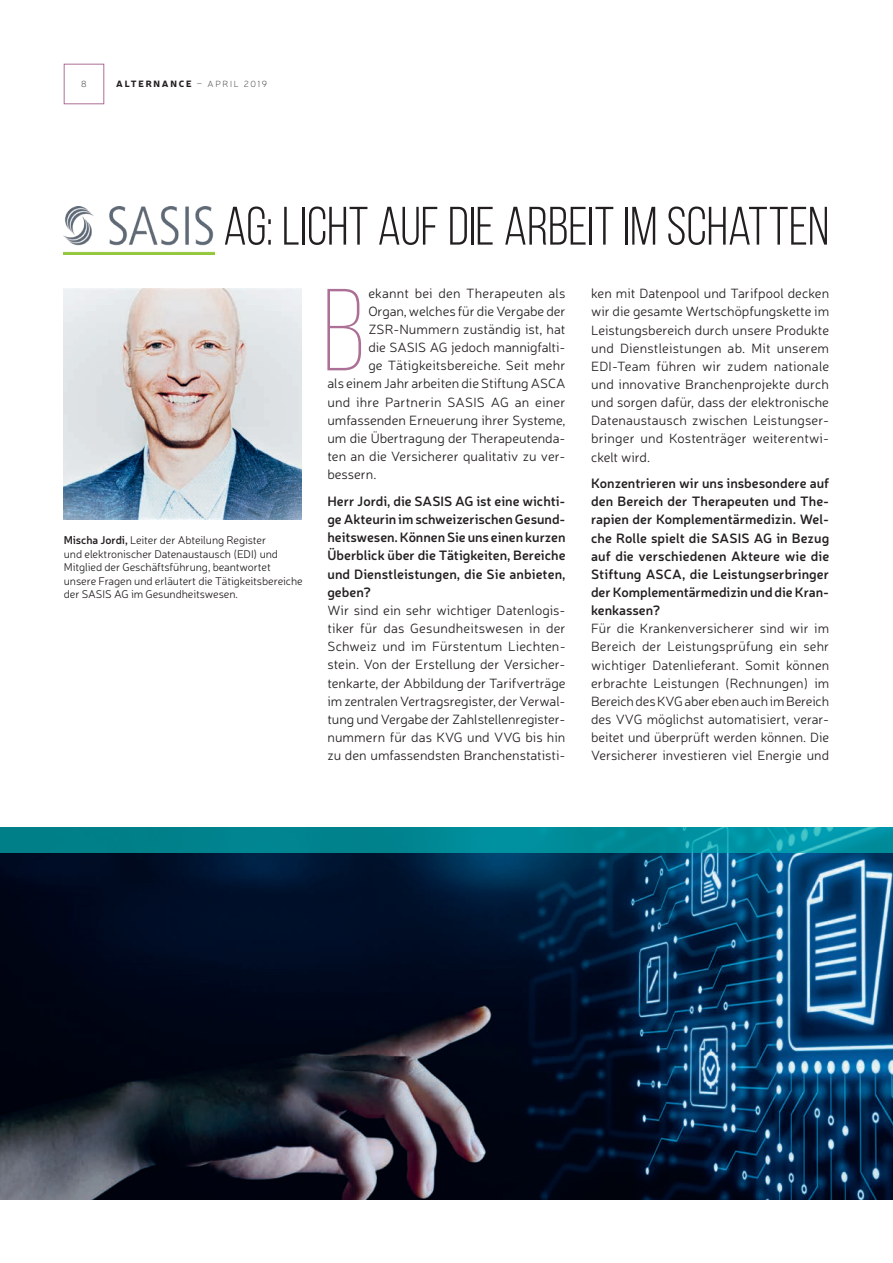
<style>
.page{position:relative;width:893px;height:1263px;background:#fff}
.page>*{position:absolute;margin:0;border:0;box-sizing:border-box;transform-origin:0 0}
.t1{font:300 116.4px "Bebas Neue";color:#ac6f96}
.t2{font:54px "Bebas Neue";color:#231f20}
.t3{font:300 13.5px/18.1px "Neris";color:#231f20;text-align:justify}
.t4{font:600 13.5px/18.1px "Neris";color:#231f20;text-align:justify}
.t5{font:300 11.25px/13.5px "Neris";letter-spacing:-.005em;color:#231f20}
.t6{font:900 9px "Neris";letter-spacing:.195em;color:#231f20}
.t7{font:100 9px "Neris";color:#231f20}
.s1{font-weight:100}
.s2{font-weight:600}
</style>
<div class="page">
<img style="left:0;top:853px;width:893px;height:346px">
<svg style="left:0;top:827px;width:893px;height:26px;background:#018a97"></svg>
<img style="left:64px;top:288px;width:238px;height:232px">
<img style="left:64px;top:206px;width:151px;height:48px">
<div style="left:64px;top:64px;width:40px;height:40px;border:1px solid #ac6f96"></div>
<p class="t7" style="left:81px;top:79px;width:7px">8</p>
<p class="t6" style="left:116px;top:78px;width:152px">ALTERNANCE <span class="s1">– APRIL 2019</span></p>
<h2 class="t2" style="left:223px;top:197px;width:607px">AG: LICHT AUF DIE ARBEIT IM SCHATTEN</h2>
<p class="t5" style="left:64px;top:533px;width:240px"><span class="s2">Mischa Jordi,</span> Leiter der Abteilung Register<br>und elektronischer Datenaustausch (EDI) und Mitglied der Geschäftsführung, beantwortet unsere Fragen und erläutert die Tätigkeitsbereiche der SASIS AG im Gesundheitswesen.</p>
<h1 class="t1" style="left:323px;top:268px;width:44px">B</h1>
<p class="t3" style="left:368px;top:284px;width:199px">ekannt bei den Therapeuten als</p>
<p class="t3" style="left:368px;top:302px;width:199px">Organ, welches für die Vergabe der</p>
<p class="t3" style="left:368px;top:320px;width:199px">ZSR-Nummern zuständig ist, hat</p>
<p class="t3" style="left:368px;top:338px;width:199px">die SASIS AG jedoch mannigfalti-</p>
<p class="t3" style="left:368px;top:356px;width:199px">ge Tätigkeitsbereiche. Seit mehr</p>
<p class="t3" style="left:327px;top:374px;width:240px">als einem Jahr arbeiten die Stiftung ASCA</p>
<p class="t3" style="left:327px;top:392px;width:239px">und ihre Partnerin SASIS AG an einer</p>
<p class="t3" style="left:327px;top:411px;width:240px">umfassenden Erneuerung ihrer Systeme,</p>
<p class="t3" style="left:327px;top:429px;width:240px">um die Übertragung der Therapeutenda-</p>
<p class="t3" style="left:327px;top:447px;width:240px">ten an die Versicherer qualitativ zu ver-</p>
<p class="t3" style="left:327px;top:465px;width:51px">bessern.</p>
<p class="t4" style="left:327px;top:491px;width:240px">Herr Jordi, die SASIS AG ist eine wichti&shy;ge Akteurin im schweizerischen Gesund&shy;heitswesen. Können Sie uns einen kurzen Überblick über die Tätigkeiten, Bereiche und Dienstleistungen, die Sie anbieten, geben?</p>
<p class="t3" style="left:327px;top:601px;width:240px">Wir sind ein sehr wichtiger Datenlogis&shy;tiker für das Gesundheitswesen in der Schweiz und im Fürstentum Liechten&shy;stein. Von der Erstellung der Versicher&shy;tenkarte, der Abbildung der Tarifverträge im zentralen Vertragsregister, der Verwal&shy;tung und Vergabe der Zahlstellenregister&shy;nummern für das KVG und VVG bis hin zu den umfassendsten Branchenstatisti-</p>
<p class="t3" style="left:591px;top:284px;width:240px">ken mit Datenpool und Tarifpool decken wir die gesamte Wertschöpfungskette im Leistungsbereich durch unsere Produkte und Dienstleistungen ab. Mit unserem EDI-Team führen wir zudem nationale und innovative Branchenprojekte durch und sorgen dafür, dass der elektronische Datenaustausch zwischen Leistungser&shy;bringer und Kostenträger weiterentwi&shy;ckelt wird.</p>
<p class="t4" style="left:591px;top:474px;width:240px">Konzentrieren wir uns insbesondere auf den Bereich der Therapeuten und The&shy;rapien der Komplementärmedizin. Wel&shy;che Rolle spielt die SASIS AG in Bezug auf die verschiedenen Akteure wie die Stiftung ASCA, die Leistungserbringer der Komplementärmedizin und die Kran&shy;kenkassen?</p>
<p class="t3" style="left:591px;top:619px;width:240px">Für die Krankenversicherer sind wir im Bereich der Leistungsprüfung ein sehr wichtiger Datenlieferant. Somit können erbrachte Leistungen (Rechnungen) im Bereich des KVG aber eben auch im Bereich des VVG möglichst automatisiert, verar&shy;beitet und überprüft werden können. Die Versicherer investieren viel Energie und</p>
</div>
